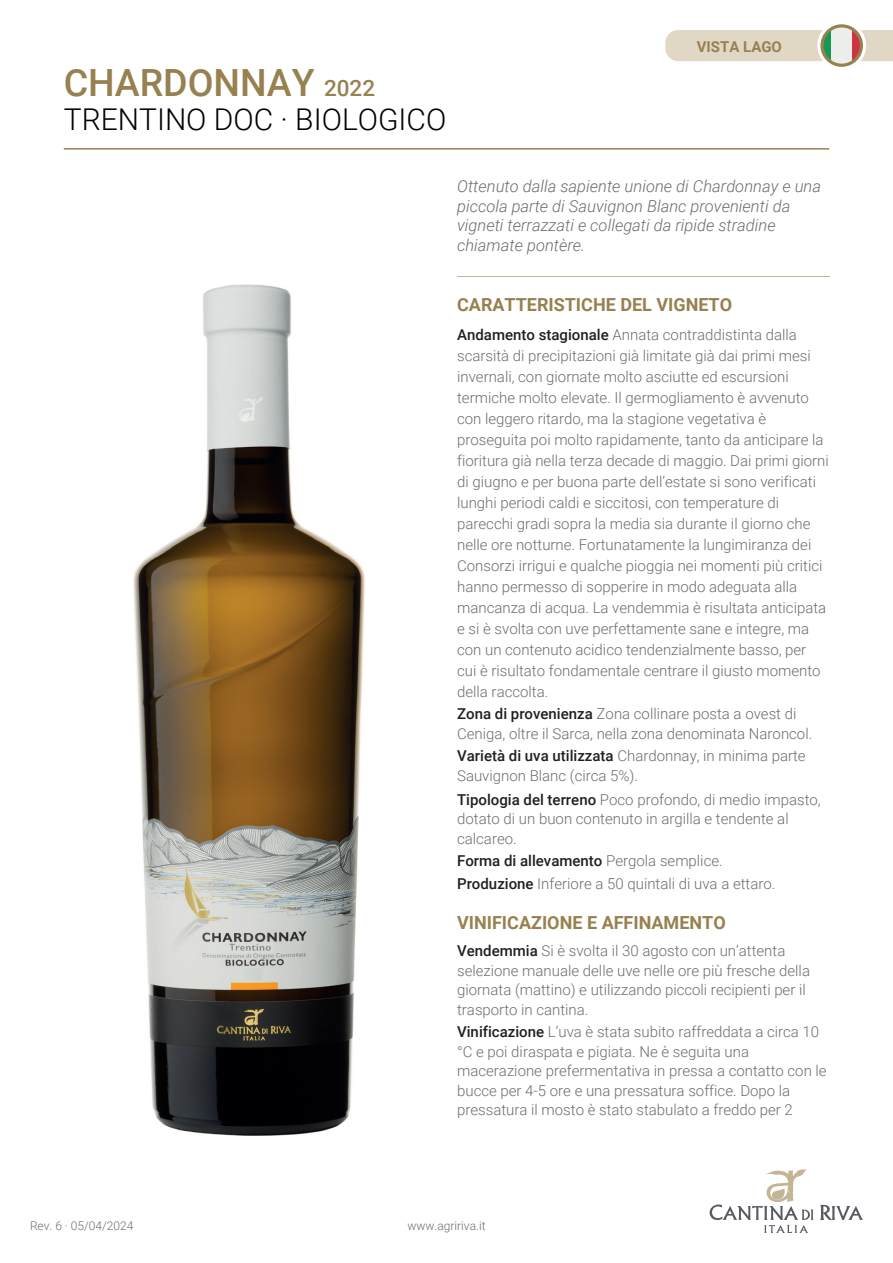
<style>
.page{position:relative;width:893px;height:1263px;background:#fff}
.page>*{position:absolute;margin:0;border:0;box-sizing:border-box;transform-origin:0 0}
.t1{font:500 37.5px "Roboto";color:#978150}
.t2{font:300 30px "Roboto";color:#000002}
.t3{font:700 18px "Roboto";color:#978150}
.t4{font:italic 300 16.5px/19.5px "Roboto";color:#6c6d70}
.t5{font:300 15px/21px "Roboto";color:#6c6d70}
.t6{font:700 15px "Roboto";color:#978150}
.t7{font:300 12px "Roboto";color:#6c6d70}
.s1{font-size:22.5px}
.s2{font-weight:500;color:#231f20}
</style>
<div class="page">
<hr style="left:64px;top:148px;width:765px;height:2px;background:#978150">
<svg style="left:710px;top:1169px;width:153px;height:64px"></svg>
<hr style="left:457px;top:276px;width:372px;height:1px;background:#c5b597">
<div style="left:665px;top:30px;width:228px;height:31px;background:#e1d7c5"></div>
<div style="left:817px;top:21px;width:49px;height:49px;background:#fff;border-radius:50%"></div>
<svg style="left:820px;top:24px;width:43px;height:43px"></svg>
<svg style="left:824px;top:27px;width:7px;height:37px"></svg>
<div style="left:831px;top:27px;width:21px;height:37px;background:#eceeec"></div>
<svg style="left:852px;top:27px;width:8px;height:37px"></svg>
<img style="left:134px;top:285px;width:231px;height:850px">
<div style="left:243px;top:968px;width:19px;height:11px;background:#d0d4d0"></div>
<div style="left:209px;top:943px;width:17px;height:10px;background:#dcdeda"></div>
<img style="left:226px;top:942px;width:47px;height:11px">
<div style="left:273px;top:943px;width:27px;height:10px;background:#ccd0cc"></div>
<h1 class="t1" style="left:64px;top:56px;width:313px">CHARDONNAY <span class="s1">2022</span></h1>
<h2 class="t2" style="left:64px;top:99px;width:384px">TRENTINO DOC · BIOLOGICO</h2>
<p class="t6" style="left:697px;top:36px;width:87px">VISTA LAGO</p>
<p class="t4" style="left:457px;top:176px;width:366px">Ottenuto dalla sapiente unione di Chardonnay e una piccola parte di Sauvignon Blanc provenienti da vigneti terrazzati e collegati da ripide stradine chiamate pontère.</p>
<p class="t3" style="left:457px;top:292px;width:276px">CARATTERISTICHE DEL VIGNETO</p>
<p class="t5" style="left:457px;top:323px;width:373px"><span class="s2">Andamento stagionale</span> Annata contraddistinta dalla scarsità di precipitazioni già limitate già dai primi mesi invernali, con giornate molto asciutte ed escursioni termiche molto elevate. Il germogliamento è avvenuto con leggero ritardo, ma la stagione vegetativa è proseguita poi molto rapidamente, tanto da anticipare la fioritura già nella terza decade di maggio. Dai primi giorni di giugno e per buona parte dell’estate si sono verificati lunghi periodi caldi e siccitosi, con temperature di parecchi gradi sopra la media sia durante il giorno che nelle ore notturne. Fortunatamente la lungimiranza dei Consorzi irrigui e qualche pioggia nei momenti più critici hanno permesso di sopperire in modo adeguata alla mancanza di acqua. La vendemmia è risultata anticipata e si è svolta con uve perfettamente sane e integre, ma con un contenuto acidico tendenzialmente basso, per cui è risultato fondamentale centrare il giusto momento della raccolta.</p>
<p class="t5" style="left:457px;top:704px;width:357px;line-height:19.5px"><span class="s2">Zona di provenienza</span> Zona collinare posta a ovest di<br>Ceniga, oltre il Sarca, nella zona denominata Naroncol.</p>
<p class="t5" style="left:457px;top:746px;width:350px;line-height:19.5px"><span class="s2">Varietà di uva utilizzata</span> Chardonnay, in minima parte<br>Sauvignon Blanc (circa 5%).</p>
<p class="t5" style="left:457px;top:789px;width:365px;line-height:19.5px"><span class="s2">Tipologia del terreno</span> Poco profondo, di medio impasto, dotato di un buon contenuto in argilla e tendente al calcareo.</p>
<p class="t5" style="left:457px;top:849px;width:320px;line-height:22.5px"><span class="s2">Forma di allevamento</span> Pergola semplice.<br><span class="s2">Produzione</span> Inferiore a 50 quintali di uva a ettaro.</p>
<p class="t3" style="left:457px;top:910px;width:270px">VINIFICAZIONE E AFFINAMENTO</p>
<p class="t5" style="left:457px;top:941px;width:354px;line-height:19.5px"><span class="s2">Vendemmia</span> Si è svolta il 30 agosto con un’attenta selezione manuale delle uve nelle ore più fresche della giornata (mattino) e utilizzando piccoli recipienti per il trasporto in cantina.</p>
<p class="t5" style="left:457px;top:1022px;width:371px;line-height:19.5px"><span class="s2">Vinificazione</span> L’uva è stata subito raffreddata a circa 10 °C e poi diraspata e pigiata. Ne è seguita una macerazione prefermentativa in pressa a contatto con le bucce per 4-5 ore e una pressatura soffice. Dopo la pressatura il mosto è stato stabulato a freddo per 2</p>
<p class="t7" style="left:30px;top:1217px;width:105px">Rev. 6 · 05/04/2024</p>
<p class="t7" style="left:407px;top:1217px;width:80px">www.agririva.it</p>
</div>
